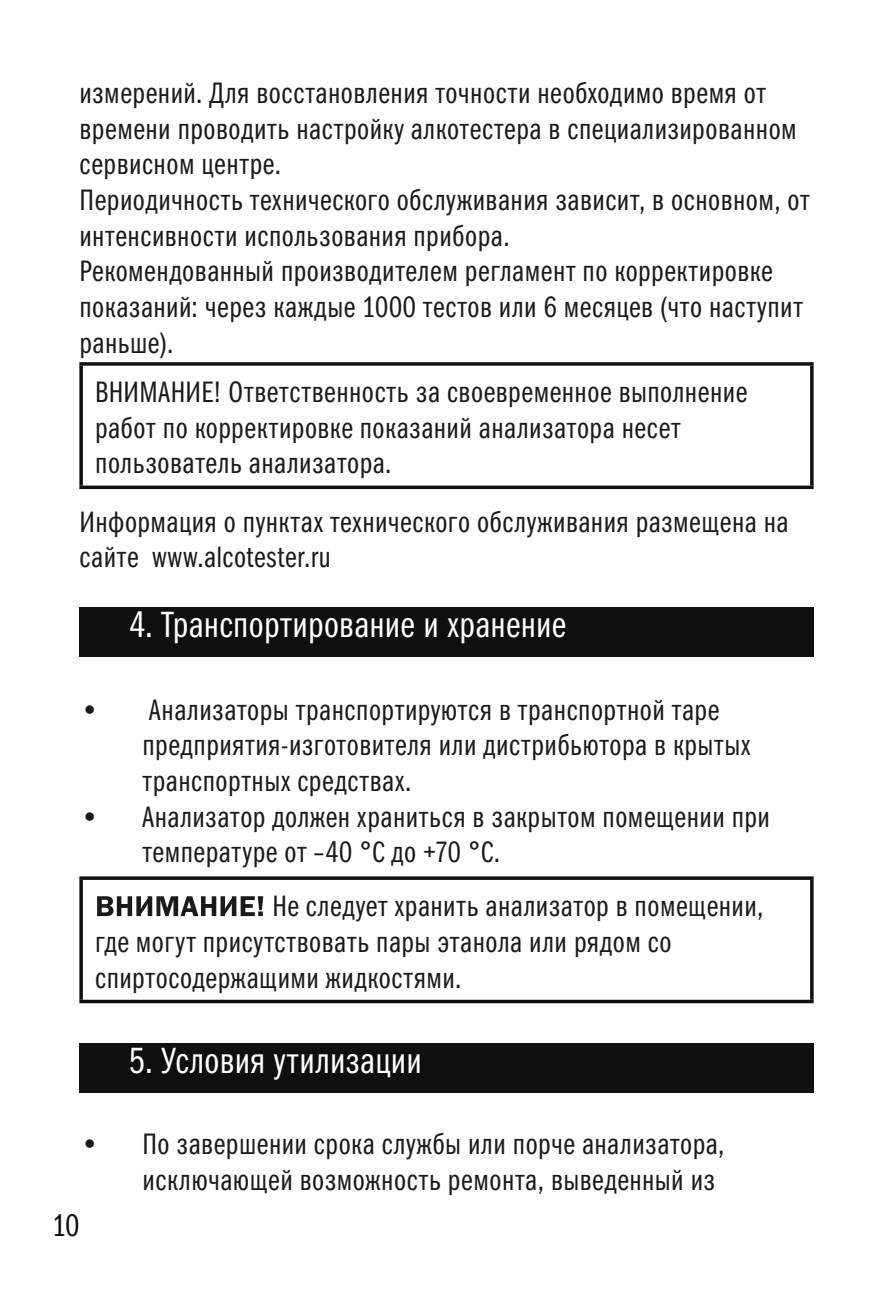
<style>
.page{position:relative;width:893px;height:1290px;background:#fff}
.page>*{position:absolute;margin:0;border:0;box-sizing:border-box;transform-origin:0 0}
.t1{font:36.75px "Franklin Gothic Book Cmp C";letter-spacing:.005em;color:#fff}
.t2{font:31.5px "Franklin Gothic Book Cmp C";color:#0d0f10}
.t3{font:29.75px/35.7px "Franklin Gothic Book Cmp C";letter-spacing:.02em;color:#181a1d}
</style>
<div class="page">
<svg style="left:79px;top:876px;width:735px;height:4px;background:#2a2c2d"></svg>
<svg style="left:79px;top:880px;width:4px;height:120px"></svg>
<svg style="left:810px;top:880px;width:4px;height:120px"></svg>
<hr style="left:79px;top:1000px;width:735px;height:3px;background:#0d0f10">
<svg style="left:97px;top:896px;width:166px;height:20px"></svg>
<div style="left:79px;top:607px;width:735px;height:50px;background:#0d0f10"></div>
<div style="left:79px;top:1043px;width:735px;height:49px;background:#0d0f10"></div>
<svg style="left:79px;top:362px;width:735px;height:4px;background:#2a2c2d"></svg>
<svg style="left:79px;top:366px;width:4px;height:119px"></svg>
<svg style="left:810px;top:366px;width:4px;height:119px"></svg>
<svg style="left:79px;top:485px;width:735px;height:4px;background:#2e3031"></svg>
<p class="t3" style="left:79px;top:75px;width:732px">измерений. Для восстановления точности необходимо время от времени проводить настройку алкотестера в специализированном сервисном центре.<br>Периодичность технического обслуживания зависит, в основном, от интенсивности использования прибора.<br>Рекомендованный производителем регламент по корректировке показаний: через каждые 1000 тестов или 6 месяцев (что наступит раньше).</p>
<p class="t3" style="left:95px;top:374px;width:654px">ВНИМАНИЕ! Ответственность за своевременное выполнение работ по корректировке показаний анализатора несет пользователь анализатора.</p>
<p class="t3" style="left:79px;top:504px;width:711px">Информация о пунктах технического обслуживания размещена на сайте www.alcotester.ru</p>
<p class="t1" style="left:129px;top:604px;width:439px">4. Транспортирование и хранение</p>
<p class="t3" style="left:142px;top:691px;width:610px;text-indent:-63px">• Анализаторы транспортируются в транспортной таре предприятия-изготовителя или дистрибьютора в крытых транспортных средствах.</p>
<p class="t3" style="left:142px;top:798px;width:629px;text-indent:-63px">• Анализатор должен храниться в закрытом помещении при температуре от –40 °С до +70 °С.</p>
<p class="t3" style="left:95px;top:888px;width:670px;text-indent:177px">Не следует хранить анализатор в помещении, где могут присутствовать пары этанола или рядом со спиртосодержащими жидкостями.</p>
<p class="t1" style="left:129px;top:1040px;width:294px">5. Условия утилизации</p>
<p class="t3" style="left:143px;top:1126px;width:584px;text-indent:-63px">• По завершении срока службы или порче анализатора, исключающей возможность ремонта, выведенный из</p>
<p class="t2" style="left:52px;top:1208px;width:29px">10</p>
</div>
